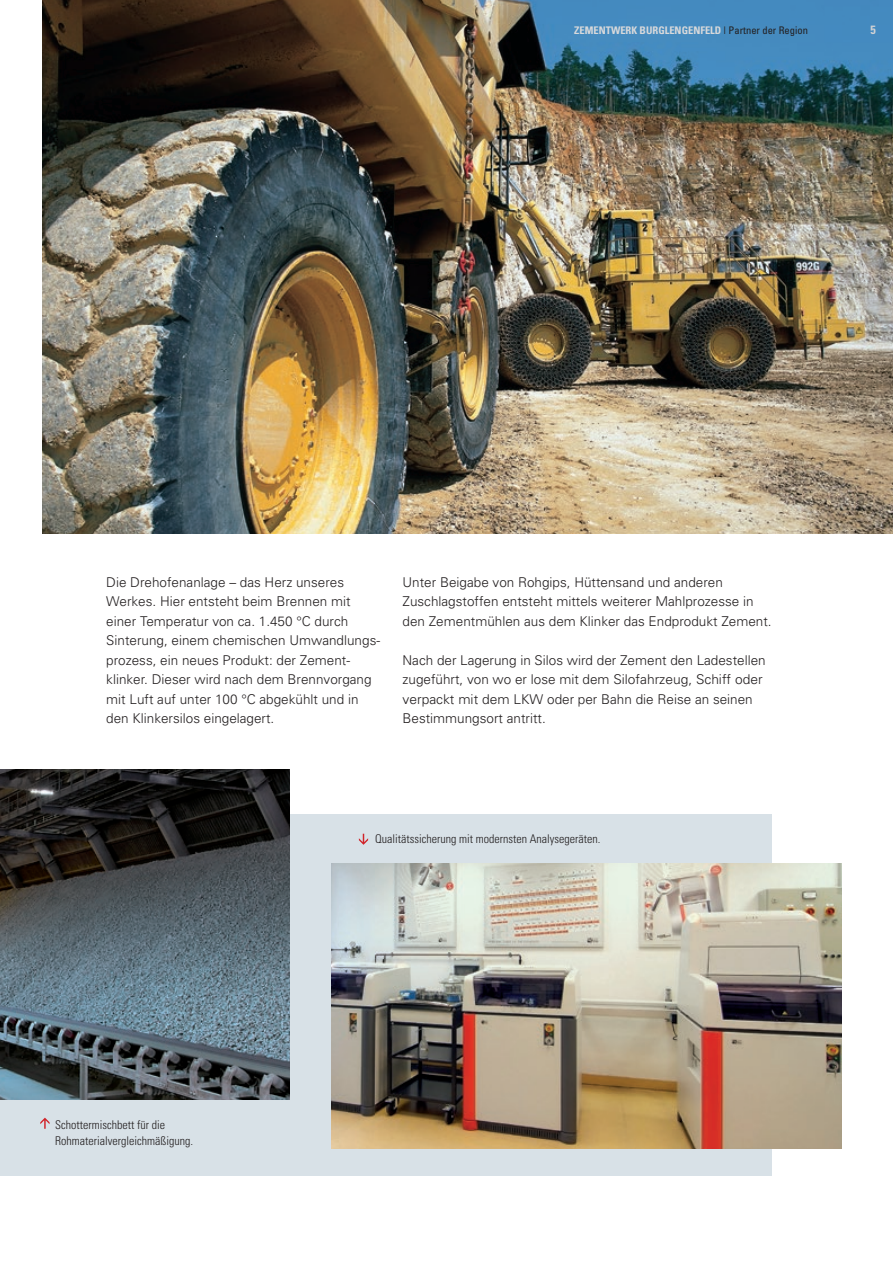
<style>
.page{position:relative;width:893px;height:1263px;background:#fff}
.page>*{position:absolute;margin:0;border:0;box-sizing:border-box;transform-origin:0 0}
.t1{font:300 13.5px/19.5px "Univers";color:#231f20}
.t2{font:300 condensed 12px/16.5px "Univers";color:#231f20}
.t3{font:700 condensed 12px "Univers";color:#d1d2d4}
.t4{font:700 condensed 10.5px "Univers";color:#d8d9db}
.s1{font-weight:400;color:#231f20}
</style>
<div class="page">
<div style="left:0;top:815px;width:772px;height:361px;background:#d8e1e7"></div>
<img style="left:43px;top:0;width:850px;height:534px">
<img style="left:0;top:769px;width:289px;height:330px">
<img style="left:332px;top:863px;width:510px;height:285px">
<svg style="left:40px;top:1118px;width:10px;height:11px"></svg>
<svg style="left:359px;top:834px;width:9px;height:11px"></svg>
<p class="t4" style="left:574px;top:24px;width:235px">ZEMENTWERK BURGLENGENFELD <span class="s1">| Partner der Region</span></p>
<p class="t3" style="left:871px;top:22px;width:7px">5</p>
<p class="t1" style="left:106px;top:572px;width:275px">Die Drehofenanlage – das Herz unseres Werkes. Hier entsteht beim Brennen mit einer Temperatur von ca. 1.450 °C durch Sinterung, einem chemischen Umwandlungs&shy;prozess, ein neues Produkt: der Zement&shy;klinker. Dieser wird nach dem Brennvorgang mit Luft auf unter 100 °C abgekühlt und in den Klinkersilos eingelagert.</p>
<p class="t1" style="left:403px;top:572px;width:371px">Unter Beigabe von Rohgips, Hüttensand und anderen<br>Zuschlagstoffen entsteht mittels weiterer Mahlprozesse in den Zementmühlen aus dem Klinker das Endprodukt Zement.</p>
<p class="t1" style="left:403px;top:650px;width:365px">Nach der Lagerung in Silos wird der Zement den Ladestellen zugeführt, von wo er lose mit dem Silofahrzeug, Schiff oder verpackt mit dem LKW oder per Bahn die Reise an seinen Bestimmungsort antritt.</p>
<p class="t2" style="left:55px;top:1116px;width:139px">Schottermischbett für die<br>Rohmaterialvergleichmäßigung.</p>
<p class="t2" style="left:375px;top:830px;width:227px">Qualitätssicherung mit modernsten Analysegeräten.</p>
</div>
